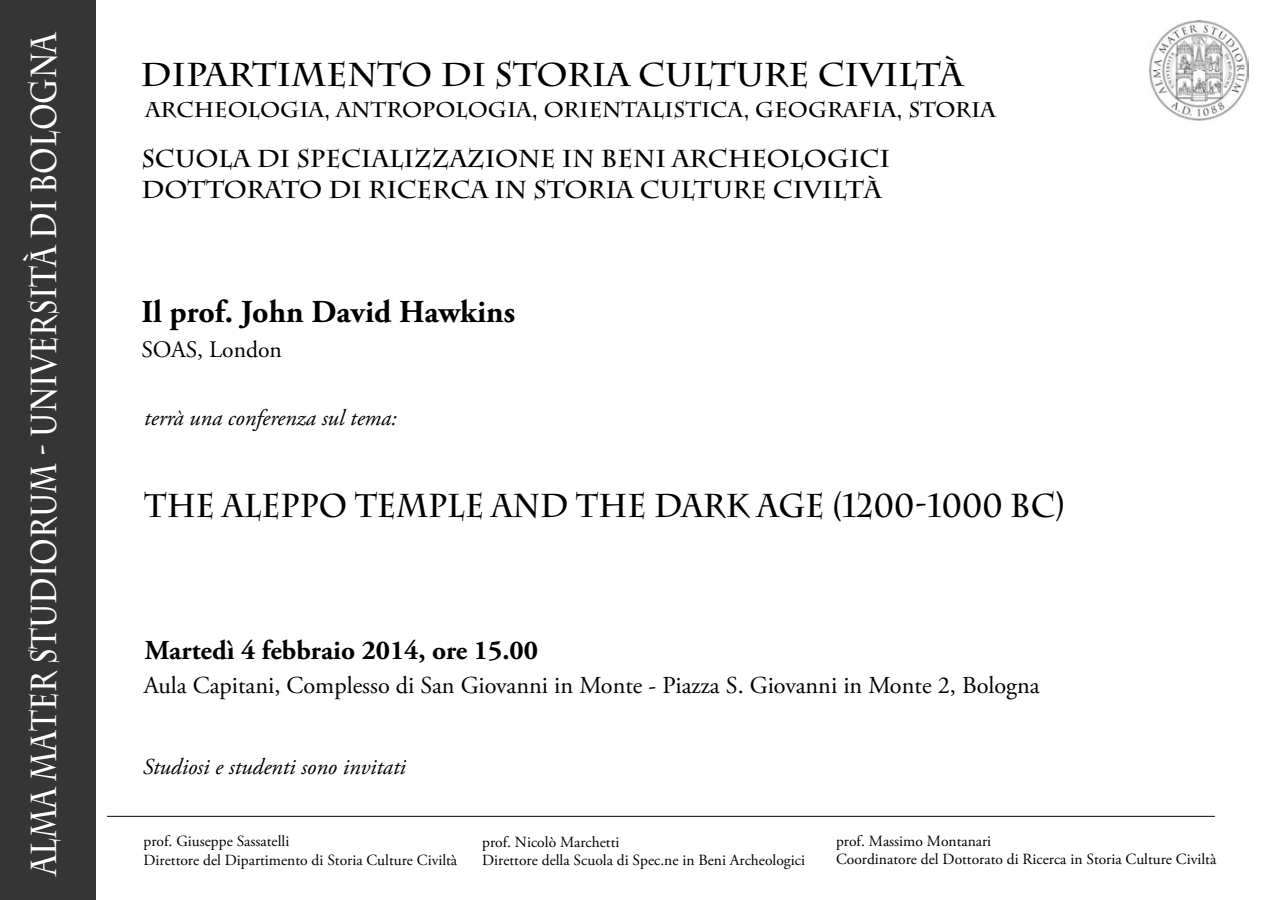
<style>
.page{position:relative;width:1276px;height:900px;background:#fff}
.page>*{position:absolute;margin:0;border:0;box-sizing:border-box;transform-origin:0 0}
.t1{font:700 36px "Charlemagne Std";color:#fff;scale:.78 1}
.t2{font:700 33px "Charlemagne Std";color:#000;scale:.91 1}
.t3{font:700 33px "Charlemagne Std";color:#000}
.t4{font:700 32px "Adobe Garamond Pro";color:#000}
.t5{font:700 27.25px "Adobe Garamond Pro";color:#000}
.t6{font:700 24.5px/30.5px "Charlemagne Std";color:#000}
.t7{font:24.25px "Adobe Garamond Pro";color:#000}
.t8{font:23.5px "Adobe Garamond Pro";color:#000}
.t9{font:italic 22.75px "Adobe Garamond Pro";color:#000}
.t10{font:700 21.25px "Charlemagne Std";color:#000}
.t11{font:15.5px/18.5px "Adobe Garamond Pro";color:#000}
</style>
<div class="page">
<div style="left:0;top:0;width:96px;height:900px;background:#363535"></div>
<hr style="left:107px;top:816px;width:1108px;height:1px;background:#000">
<img style="left:1149px;top:21px;width:99px;height:99px">
<h1 class="t1" style="left:23px;top:875px;width:1084px;rotate:-90deg">ALMAMATER STUDIORUM - UNIVERSITÀ DI BOLOGNA</h1>
<h2 class="t3" style="left:141px;top:55px;width:824px">DIPARTIMENTO DI STORIA CULTURE CIVILTÀ</h2>
<h3 class="t10" style="left:145px;top:97px;width:851px">ARCHEOLOGIA, ANTROPOLOGIA, ORIENTALISTICA, GEOGRAFIA, STORIA</h3>
<h3 class="t6" style="left:141px;top:144px;width:750px">SCUOLA DI SPECIALIZZAZIONE IN BENI ARCHEOLOGICI<br>DOTTORATO DI RICERCA IN STORIA CULTURE CIVILTÀ</h3>
<h3 class="t4" style="left:141px;top:293px;width:375px">Il prof. John David Hawkins</h3>
<h3 class="t8" style="left:141px;top:335px;width:142px">SOAS, London</h3>
<h3 class="t9" style="left:144px;top:404px;width:254px">terrà una conferenza sul tema:</h3>
<h2 class="t2" style="left:144px;top:486px;width:1013px">THE ALEPPO TEMPLE AND THE DARK AGE (1200-1000 BC)</h2>
<h3 class="t5" style="left:145px;top:634px;width:394px">Martedì 4 febbraio 2014, ore 15.00</h3>
<h3 class="t7" style="left:144px;top:671px;width:897px">Aula Capitani, Complesso di San Giovanni in Monte - Piazza S. Giovanni in Monte 2, Bologna</h3>
<h3 class="t9" style="left:143px;top:753px;width:264px">Studiosi e studenti sono invitati</h3>
<p class="t11" style="left:143px;top:832px;width:315px">prof. Giuseppe Sassatelli<br>Direttore del Dipartimento di Storia Culture Civiltà</p>
<p class="t11" style="left:482px;top:833px;width:324px">prof. Nicolò Marchetti<br>Direttore della Scuola di Spec.ne in Beni Archeologici</p>
<p class="t11" style="left:836px;top:832px;width:382px">prof. Massimo Montanari<br>Coordinatore del Dottorato di Ricerca in Storia Culture Civiltà</p>
</div>
